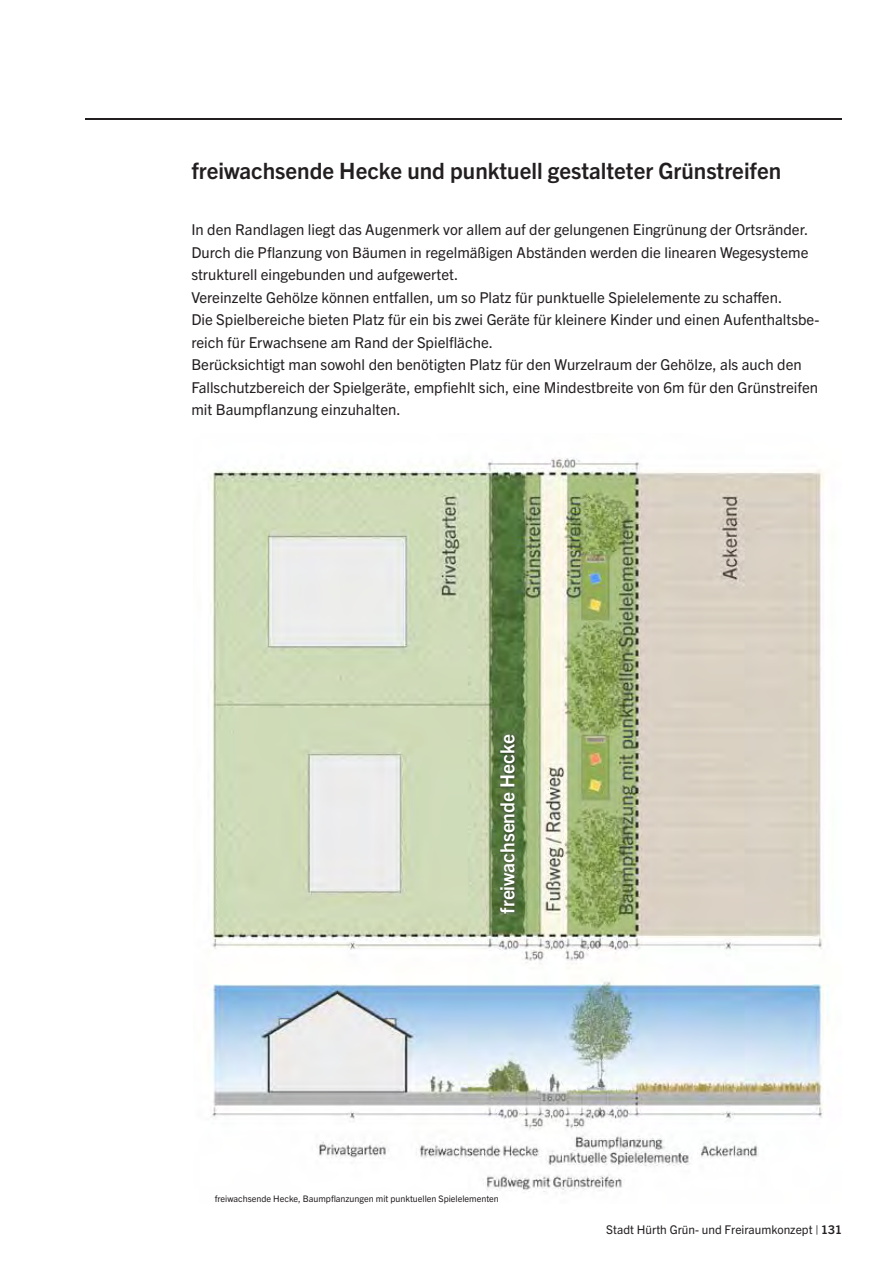
<style>
.page{position:relative;width:893px;height:1263px;background:#fff}
.page>*{position:absolute;margin:0;border:0;box-sizing:border-box;transform-origin:0 0}
.t1{font:700 22.5px "Trade Gothic Next LT Pro";color:#231f20}
.t2{font:700 19.5px "Trade Gothic Next LT Pro";color:#fff}
.t3{font:15px/22.5px "Trade Gothic Next LT Pro";color:#231f20}
.t4{font:12px "Trade Gothic Next LT Pro";color:#231f20}
.t5{font:9px "Trade Gothic Next LT Pro";color:#231f20}
.s1{font-weight:700}
</style>
<div class="page">
<hr style="left:85px;top:118px;width:757px;height:2px;background:#231f20">
<img style="left:210px;top:458px;width:618px;height:734px">
<h1 class="t1" style="left:191px;top:155px;width:591px">freiwachsende Hecke und punktuell gestalteter Grünstreifen</h1>
<p class="t3" style="left:191px;top:217px;width:629px">In den Randlagen liegt das Augenmerk vor allem auf der gelungenen Eingrünung der Ortsränder.<br>Durch die Pflanzung von Bäumen in regelmäßigen Abständen werden die linearen Wegesysteme strukturell eingebunden und aufgewertet.<br>Vereinzelte Gehölze können entfallen, um so Platz für punktuelle Spielelemente zu schaffen.<br>Die Spielbereiche bieten Platz für ein bis zwei Geräte für kleinere Kinder und einen Aufenthaltsbe&shy;reich für Erwachsene am Rand der Spielfläche.<br>Berücksichtigt man sowohl den benötigten Platz für den Wurzelraum der Gehölze, als auch den Fallschutzbereich der Spielgeräte, empfiehlt sich, eine Mindestbreite von 6m für den Grünstreifen mit Baumpflanzung einzuhalten.</p>
<h2 class="t2" style="left:494px;top:913px;width:181px;rotate:-90deg">freiwachsende Hecke</h2>
<p class="t5" style="left:215px;top:1192px;width:286px">freiwachsende Hecke, Baumpflanzungen mit punktuellen Spielelementen</p>
<p class="t4" style="left:606px;top:1221px;width:237px">Stadt Hürth Grün- und Freiraumkonzept | <span class="s1">131</span></p>
</div>
